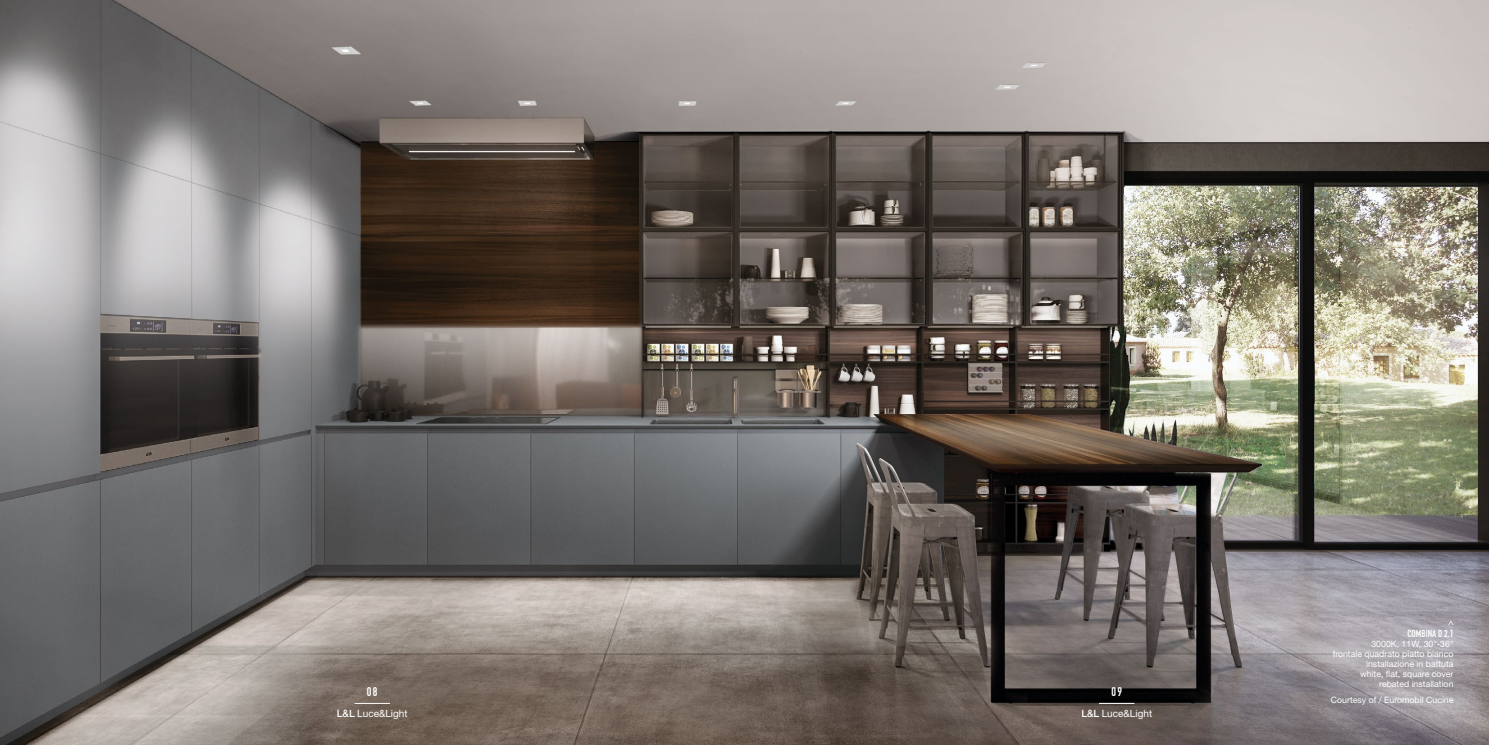
<style>
.page{position:relative;width:1489px;height:745px;background:#fff}
.page>*{position:absolute;margin:0;border:0;box-sizing:border-box;transform-origin:0 0}
.t1{font:12.5px "DIN Engschrift";color:#fff}
.t2{font:10px "Helvetica Neue";color:#fff}
.t3{font:10px "DIN Engschrift";color:#fff}
.t4{font:8.75px/10px "Helvetica Neue";color:#fff;text-align:right}
.s1{font-weight:500}
</style>
<div class="page">
<img style="left:0;top:0;width:1488px;height:744px">
<hr style="left:1098px;top:702px;width:36px;height:1px;background:#fff">
<hr style="left:354px;top:702px;width:36px;height:1px;background:#fff">
<svg style="left:1448px;top:620px;width:5px;height:4px"></svg>
<h1 class="t1" style="left:367px;top:684px;width:12px">08</h1>
<h1 class="t1" style="left:1111px;top:684px;width:12px">09</h1>
<p class="t2" style="left:337px;top:706px;width:72px"><span class="s1">L&amp;L</span> Luce&amp;Light</p>
<p class="t2" style="left:1081px;top:706px;width:72px"><span class="s1">L&amp;L</span> Luce&amp;Light</p>
<p class="t3" style="left:1407px;top:627px;width:47px">COMBINA D 2.1</p>
<p class="t4" style="left:1332px;top:638px;width:122px">3000K, 11W, 30°-36°<br>frontale quadrato piatto bianco installazione in battuta<br>white, flat, square cover rebated installation</p>
<p class="t4" style="left:1330px;top:694px;width:124px">Courtesy of / Euromobil Cucine</p>
</div>
